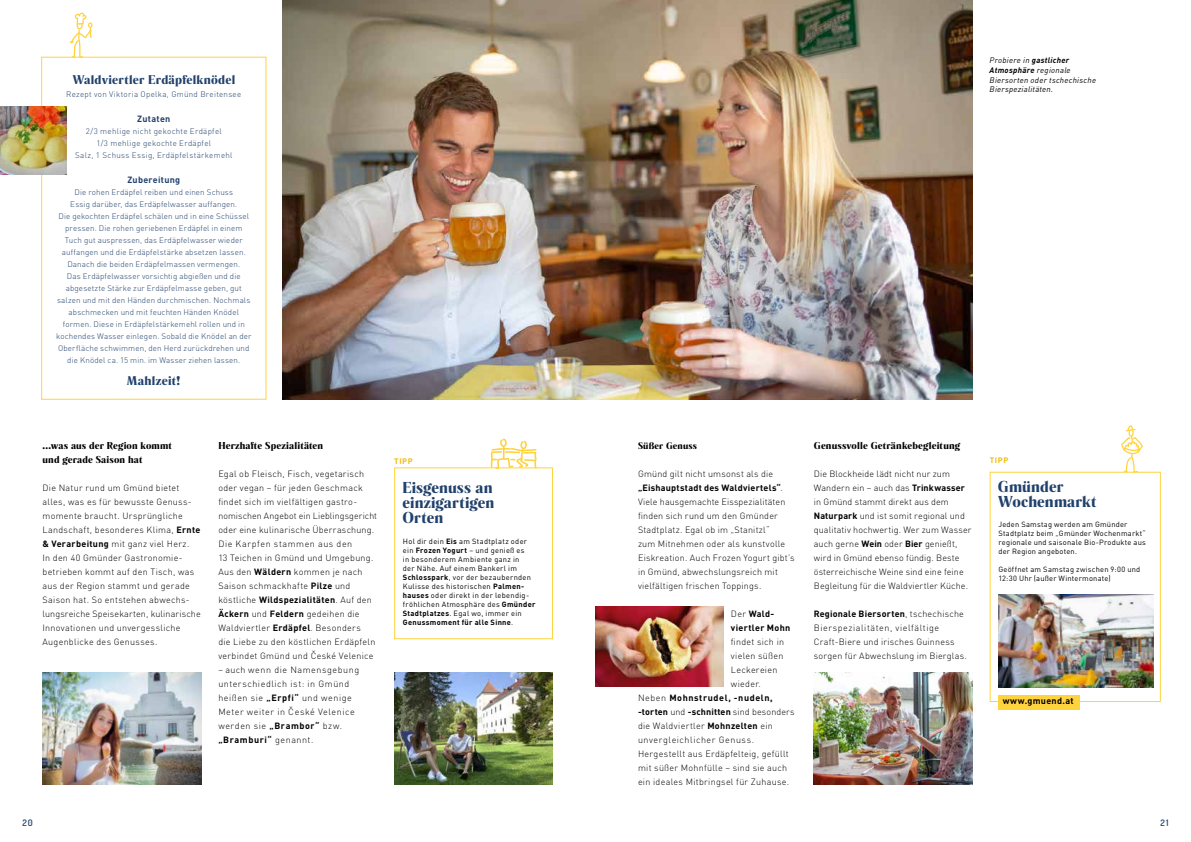
<style>
.page{position:relative;width:1191px;height:842px;background:#fff}
.page>*{position:absolute;margin:0;border:0;box-sizing:border-box;transform-origin:0 0}
.t1{font:900 15px/15px "Rando Display";letter-spacing:.005em;color:#21416c;text-align:justify}
.t2{font:900 12px "Rando Display";letter-spacing:.015em;color:#21416c}
.t3{font:900 9.5px/14px "Rando Display";letter-spacing:.015em;color:#000}
.t4{font:300 9px/14px "DIN Pro";letter-spacing:.03em;color:#000}
.t5{font:300 9px/14px "DIN Pro";letter-spacing:.01em;color:#000}
.t6{font:300 9px/14px "DIN Pro";letter-spacing:.06em;color:#000}
.t7{font:700 9px/14px "DIN Pro";letter-spacing:.035em;color:#000}
.t8{font:700 9px "DIN Pro";letter-spacing:.01em;color:#000}
.t9{font:700 9px "DIN Pro";letter-spacing:.06em;color:#000}
.t10{font:700 9px "DIN Pro";letter-spacing:.03em;color:#21416c}
.t11{font:900 9px "Rando Display";letter-spacing:.02em;color:#000}
.t12{font:600 9px "Dosis";color:#21416c}
.t13{font:300 8px/12px "DIN Pro";letter-spacing:.015em;color:#21416c;text-align:center}
.t14{font:300 8px/12px "DIN Pro";letter-spacing:.035em;color:#21416c;text-align:center}
.t15{font:italic 8px/9.6px "DIN Pro";letter-spacing:.035em;color:#000}
.t16{font:700 7.9px "DIN Pro";letter-spacing:.08em;color:#f1bb0c}
.t17{font:7.5px/9px "DIN Pro";letter-spacing:.035em;color:#000}
.s1{font-weight:700}
.s2{font-weight:300}
</style>
<div class="page">
<img style="left:282px;top:0;width:690px;height:400px">
<svg style="left:491px;top:438px;width:45px;height:29px"></svg>
<div style="left:394px;top:467px;width:159px;height:172px;border:1px solid #ffd33d"></div>
<img style="left:394px;top:673px;width:159px;height:111px">
<div style="left:41px;top:57px;width:225px;height:343px;border:1px solid #ffd33d"></div>
<svg style="left:70px;top:13px;width:22px;height:45px"></svg>
<div style="left:989px;top:472px;width:171px;height:230px;background:#fff;border:1px solid #ffd33d"></div>
<img style="left:998px;top:594px;width:155px;height:93px">
<div style="left:998px;top:695px;width:82px;height:14px;background:#ffd33d"></div>
<img style="left:43px;top:673px;width:158px;height:112px">
<img style="left:0;top:106px;width:67px;height:69px">
<img style="left:814px;top:673px;width:158px;height:112px">
<img style="left:596px;top:607px;width:127px;height:80px">
<svg style="left:1121px;top:425px;width:21px;height:48px"></svg>
<h2 class="t2" style="left:72px;top:70px;width:164px">Waldviertler Erdäpfelknödel</h2>
<p class="t14" style="left:66px;top:87px;width:177px">Rezept von Viktoria Opelka, Gmünd Breitensee</p>
<p class="t10" style="left:137px;top:112px;width:35px">Zutaten</p>
<p class="t14" style="left:75px;top:124px;width:159px">2/3 mehlige nicht gekochte Erdäpfel<br>1/3 mehlige gekochte Erdäpfel<br>Salz, 1 Schuss Essig, Erdäpfelstärkemehl</p>
<p class="t10" style="left:127px;top:173px;width:54px">Zubereitung</p>
<p class="t13" style="left:56px;top:185px;width:197px">Die rohen Erdäpfel reiben und einen Schuss<br>Essig darüber, das Erdäpfelwasser auffangen.<br>Die gekochten Erdäpfel schälen und in eine Schüssel pressen. Die rohen geriebenen Erdäpfel in einem Tuch gut auspressen, das Erdäpfelwasser wieder auffangen und die Erdäpfelstärke absetzen lassen.<br>Danach die beiden Erdäpfelmassen vermengen.<br>Das Erdäpfelwasser vorsichtig abgießen und die abgesetzte Stärke zur Erdäpfelmasse geben, gut salzen und mit den Händen durchmischen. Nochmals abschmecken und mit feuchten Händen Knödel formen. Diese in Erdäpfelstärkemehl rollen und in kochendes Wasser einlegen. Sobald die Knödel an der Oberfläche schwimmen, den Herd zurückdrehen und die Knödel ca. 15 min. im Wasser ziehen lassen.</p>
<h2 class="t2" style="left:127px;top:371px;width:55px">Mahlzeit!</h2>
<p class="t3" style="left:43px;top:438px;width:131px">...was aus der Region kommt und gerade Saison hat</p>
<p class="t4" style="left:43px;top:480px;width:160px">Die Natur rund um Gmünd bietet alles, was es für bewusste Genuss&shy;momente braucht. Ursprüngliche Landschaft, besonderes Klima, <span class="s1">Ernte &amp; Verarbeitung</span> mit ganz viel Herz.<br>In den 40 Gmünder Gastronomie&shy;betrieben kommt auf den Tisch, was aus der Region stammt und gerade Saison hat. So entstehen abwechs&shy;lungsreiche Speisekarten, kulinarische Innovationen und unvergessliche Augenblicke des Genusses.</p>
<p class="t3" style="left:218px;top:438px;width:106px">Herzhafte Spezialitäten</p>
<p class="t4" style="left:218px;top:466px;width:160px">Egal ob Fleisch, Fisch, vegetarisch oder vegan – für jeden Geschmack findet sich im vielfältigen gastro&shy;nomischen Angebot ein Lieblingsgericht oder eine kulinarische Überraschung.<br>Die Karpfen stammen aus den<br>13 Teichen in Gmünd und Umgebung.<br>Aus den <span class="s1">Wäldern</span> kommen je nach Saison schmackhafte <span class="s1">Pilze</span> und köstliche <span class="s1">Wildspezialitäten</span>. Auf den <span class="s1">Äckern</span> und <span class="s1">Feldern</span> gedeihen die Waldviertler <span class="s1">Erdäpfel</span>. Besonders<br>die Liebe zu den köstlichen Erdäpfeln verbindet Gmünd und České Velenice</p>
<p class="t6" style="left:218px;top:662px;width:142px">– auch wenn die Namensgebung unterschiedlich ist: in Gmünd heißen sie <span class="s1">„Erpfi“</span> und wenige<br>Meter weiter in České Velenice werden sie <span class="s1">„Brambor“</span> bzw. <span class="s1">„Bramburi“</span> genannt.</p>
<p class="t16" style="left:394px;top:456px;width:20px">TIPP</p>
<h1 class="t1" style="left:402px;top:480px;width:93px">Eisgenuss an einzigartigen Orten</h1>
<p class="t17" style="left:403px;top:536px;width:134px">Hol dir dein <span class="s1">Eis</span> am Stadtplatz oder ein <span class="s1">Frozen Yogurt</span> – und genieß es<br>in besonderem Ambiente ganz in<br>der Nähe. Auf einem Bankerl im<br><span class="s1">Schlosspark</span>, vor der bezaubernden<br>Kulisse des historischen <span class="s1">Palmen&shy;hauses</span> oder direkt in der lebendig&shy;fröhlichen Atmosphäre des <span class="s1">Gmünder<br>Stadtplatzes</span>. Egal wo, immer ein<br><span class="s1">Genussmoment für alle Sinne</span>.</p>
<p class="t15" style="left:989px;top:55px;width:108px">Probiere in <span class="s1">gastlicher<br>Atmosphäre</span> regionale<br>Biersorten oder tschechische<br>Bierspezialitäten.</p>
<p class="t11" style="left:638px;top:439px;width:60px">Süßer Genuss</p>
<p class="t4" style="left:638px;top:466px;width:158px">Gmünd gilt nicht umsonst als die <span class="s1">„Eishauptstadt des Waldviertels“</span>.<br>Viele hausgemachte Eisspezialitäten finden sich rund um den Gmünder Stadtplatz. Egal ob im „Stanitzl“<br>zum Mitnehmen oder als kunstvolle Eiskreation. Auch Frozen Yogurt gibt’s in Gmünd, abwechslungsreich mit vielfältigen frischen Toppings.</p>
<p class="t7" style="left:731px;top:606px;width:61px"><span class="s2">Der</span> Wald&shy;viertler Mohn</p>
<p class="t4" style="left:731px;top:634px;width:55px">findet sich in</p>
<p class="t4" style="left:731px;top:648px;width:54px">vielen süßen</p>
<p class="t4" style="left:731px;top:662px;width:48px">Leckereien</p>
<p class="t4" style="left:731px;top:676px;width:32px">wieder.</p>
<p class="t9" style="left:638px;top:691px;width:136px"><span class="s2">Neben</span> Mohnstrudel, -nudeln,</p>
<p class="t8" style="left:638px;top:705px;width:158px">-torten <span class="s2">und</span> -schnitten <span class="s2">sind besonders</span></p>
<p class="t4" style="left:638px;top:718px;width:136px">die Waldviertler <span class="s1">Mohnzelten</span> ein</p>
<p class="t6" style="left:638px;top:732px;width:118px">unvergleichlicher Genuss.</p>
<p class="t4" style="left:638px;top:746px;width:152px">Hergestellt aus Erdäpfelteig, gefüllt</p>
<p class="t4" style="left:638px;top:760px;width:151px">mit süßer Mohnfülle – sind sie auch</p>
<p class="t4" style="left:638px;top:774px;width:153px">ein ideales Mitbringsel für Zuhause.</p>
<p class="t3" style="left:814px;top:438px;width:148px">Genussvolle Getränkebegleitung</p>
<p class="t5" style="left:814px;top:466px;width:159px">Die Blockheide lädt nicht nur zum Wandern ein – auch das <span class="s1">Trinkwasser </span>in Gmünd stammt direkt aus dem <span class="s1">Naturpark</span> und ist somit regional und qualitativ hochwertig. Wer zum Wasser auch gerne <span class="s1">Wein</span> oder <span class="s1">Bier</span> genießt, wird in Gmünd ebenso fündig. Beste österreichische Weine sind eine feine Begleitung für die Waldviertler Küche.</p>
<p class="t4" style="left:814px;top:606px;width:155px"><span class="s1">Regionale Biersorten</span>, tschechische Bierspezialitäten, vielfältige Craft-Biere und irisches Guinness sorgen für Abwechslung im Bierglas.</p>
<p class="t16" style="left:989px;top:455px;width:20px">TIPP</p>
<h1 class="t1" style="left:998px;top:479px;width:100px">Gmünder<br>Wochenmarkt</h1>
<p class="t17" style="left:998px;top:519px;width:149px">Jeden Samstag werden am Gmünder Stadtplatz beim „Gmünder Wochenmarkt“ regionale und saisonale Bio-Produkte aus der Region angeboten.</p>
<p class="t17" style="left:998px;top:564px;width:143px">Geöffnet am Samstag zwischen 9:00 und<br>12:30 Uhr (außer Wintermonate)</p>
<p class="t7" style="left:1002px;top:694px;width:73px">www.gmuend.at</p>
<p class="t12" style="left:23px;top:817px;width:12px">20</p>
<p class="t12" style="left:1160px;top:817px;width:10px">21</p>
</div>
